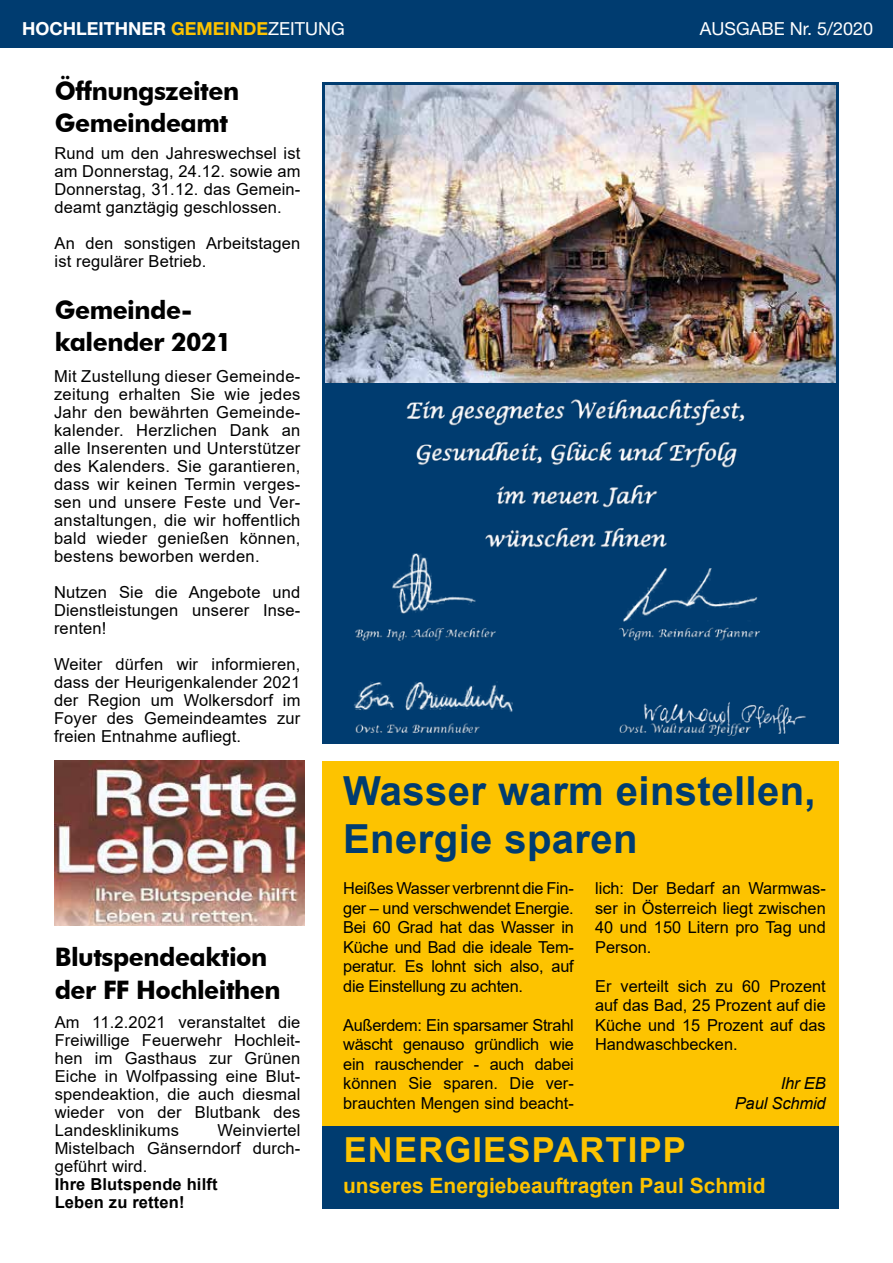
<style>
.page{position:relative;width:893px;height:1263px;background:#fff}
.page>*{position:absolute;margin:0;border:0;box-sizing:border-box;transform-origin:0 0}
.t1{font:700 40.05px/48px "Arial";letter-spacing:.01em;color:#003c70}
.t2{font:700 34.5px "Arial";letter-spacing:.035em;color:#fdc300}
.t3{font:700 25.5px/31.5px "Futura BT";letter-spacing:-.02em;color:#000}
.t4{font:700 21px "Arial";color:#fdc300}
.t5{font:700 18px "Helvetica Neue LT Std";color:#fff}
.t6{font:18px "Helvetica Neue LT Std";color:#fff}
.t7{font:16.5px/18px "Arial";letter-spacing:.01em;color:#000;text-align:justify}
.t8{font:700 16.5px/18px "Arial";letter-spacing:.01em;color:#000}
.t9{font:italic 16.5px/19.5px "Arial";letter-spacing:-.01em;color:#000;text-align:right}
.s1{color:#fdc300}
.s2{font-weight:400}
</style>
<div class="page">
<div style="left:0;top:0;width:893px;height:48px;background:#003c70"></div>
<img style="left:323px;top:552px;width:516px;height:192px">
<img style="left:323px;top:82px;width:516px;height:470px">
<img style="left:326px;top:85px;width:510px;height:298px">
<div style="left:323px;top:761px;width:516px;height:416px;background:#fdc300"></div>
<div style="left:323px;top:1126px;width:516px;height:83px;background:#003c70"></div>
<img style="left:55px;top:761px;width:249px;height:164px">
<p class="t5" style="left:22px;top:18px;width:324px">HOCHLEITHNER <span class="s1">GEMEINDE</span><span class="s2">ZEITUNG</span></p>
<p class="t6" style="left:700px;top:18px;width:175px">AUSGABE Nr. 5/2020</p>
<h3 class="t3" style="left:55px;top:75px;width:186px">Öffnungszeiten<br>Gemeindeamt</h3>
<p class="t7" style="left:55px;top:144px;width:247px">Rund um den Jahreswechsel ist am Donnerstag, 24.12. sowie am Donnerstag, 31.12. das Gemein&shy;deamt ganztägig geschlossen.</p>
<p class="t7" style="left:55px;top:234px;width:247px">An den sonstigen Arbeitstagen ist regulärer Betrieb.</p>
<h3 class="t3" style="left:55px;top:294px;width:178px">Gemeinde&shy;kalender 2021</h3>
<p class="t7" style="left:54px;top:367px;width:248px">Mit Zustellung dieser Gemeinde&shy;zeitung erhalten Sie wie jedes Jahr den bewährten Gemeinde&shy;kalender. Herzlichen Dank an alle Inserenten und Unterstützer des Kalenders. Sie garantieren, dass wir keinen Termin verges&shy;sen und unsere Feste und Ver&shy;anstaltungen, die wir hoffentlich bald wieder genießen können, bestens beworben werden.</p>
<p class="t7" style="left:54px;top:583px;width:248px">Nutzen Sie die Angebote und Dienstleistungen unserer Inse&shy;renten!</p>
<p class="t7" style="left:54px;top:655px;width:248px">Weiter dürfen wir informieren, dass der Heurigenkalender 2021 der Region um Wolkersdorf im Foyer des Gemeindeamtes zur freien Entnahme aufliegt.</p>
<h3 class="t3" style="left:55px;top:940px;width:227px;line-height:33px">Blutspendeaktion der FF Hochleithen</h3>
<p class="t7" style="left:55px;top:1013px;width:247px">Am 11.2.2021 veranstaltet die Freiwillige Feuerwehr Hochleit&shy;hen im Gasthaus zur Grünen Eiche in Wolfpassing eine Blut&shy;spendeaktion, die auch diesmal wieder von der Blutbank des Landesklinikums</p>
<p class="t7" style="left:55px;top:1121px;width:247px;text-indent:163px">Weinviertel Mistelbach Gänserndorf durch&shy;geführt wird.</p>
<p class="t8" style="left:55px;top:1176px;width:164px">Ihre Blutspende hilft<br>Leben zu retten!</p>
<h1 class="t1" style="left:343px;top:767px;width:474px">Wasser warm einstellen,<br>Energie sparen</h1>
<p class="t7" style="left:343px;top:878px;width:232px;line-height:19.5px">Heißes Wasser verbrennt die Fin&shy;ger – und verschwendet Energie.<br>Bei 60 Grad hat das Wasser in Küche und Bad die ideale Tem&shy;peratur. Es lohnt sich also, auf die Einstellung zu achten.</p>
<p class="t7" style="left:343px;top:1015px;width:232px;line-height:19.5px">Außerdem: Ein sparsamer Strahl wäscht genauso gründlich wie ein rauschender - auch dabei können Sie sparen. Die ver&shy;brauchten Mengen sind beacht-</p>
<p class="t7" style="left:595px;top:878px;width:232px;line-height:19.5px">lich: Der Bedarf an Warmwas&shy;ser in Österreich liegt zwischen 40 und 150 Litern pro Tag und Person.</p>
<p class="t7" style="left:595px;top:976px;width:232px;line-height:19.5px">Er verteilt sich zu 60 Prozent auf das Bad, 25 Prozent auf die Küche und 15 Prozent auf das Handwaschbecken.</p>
<p class="t9" style="left:735px;top:1074px;width:92px">Ihr EB<br>Paul Schmid</p>
<h2 class="t2" style="left:344px;top:1125px;width:344px">ENERGIESPARTIPP</h2>
<p class="t4" style="left:343px;top:1171px;width:424px">unseres Energiebeauftragten Paul Schmid</p>
</div>
